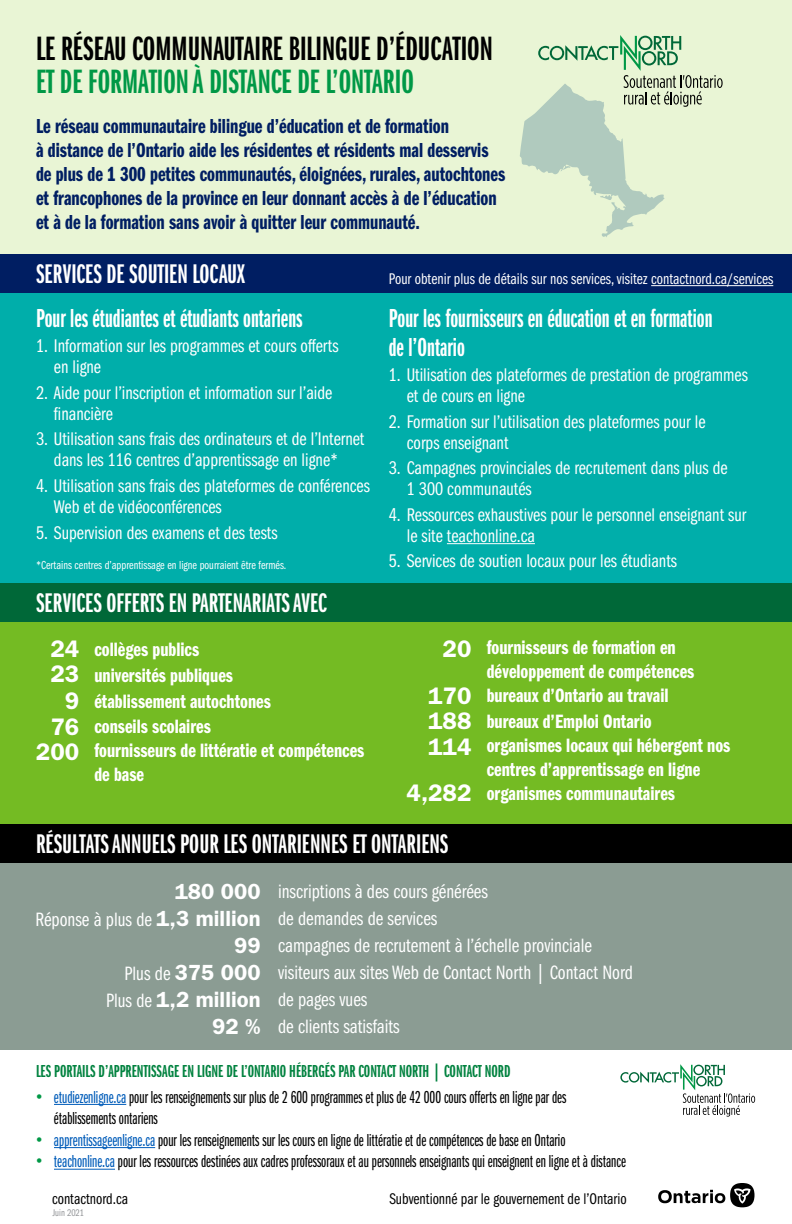
<style>
.page{position:relative;width:792px;height:1224px;background:#fff}
.page>*{position:absolute;margin:0;border:0;box-sizing:border-box;transform-origin:0 0}
.t1{font:35px "Franklin Gothic LT Pro Dm X Cm";color:#000}
.t2{font:35px "Franklin Gothic LT Pro Dm X Cm";color:#009846}
.t3{font:28px "Franklin Gothic LT Pro Dm X Cm";color:#fff}
.t4{font:27px/29px "Franklin Gothic LT Pro Dm X Cm";color:#fff}
.t5{font:21px/24px "ITC Franklin Gothic Std Dm Cp";color:#001e62;scale:.96 1}
.t6{font:20px "Franklin Gothic LT Pro Dm Cm";color:#fff}
.t7{font:20px "Franklin Gothic LT Pro Bk Cm";color:#fff}
.t8{font:19px/21px "Franklin Gothic LT Pro Bk Cm";color:#fff}
.t9{font:18px/21.6px "Franklin Gothic LT Pro Bk X Cm";color:#000}
.t10{font:18px "Franklin Gothic LT Pro Dm X Cm";color:#00823f}
.t11{font:16px "Franklin Gothic LT Pro Bk Cm";color:#fff}
.t12{font:16px "ITC Franklin Gothic Std Bk Cp";color:#000}
.t13{font:12px "Franklin Gothic LT Pro Bk Cm";color:#fff}
.t14{font:10px "ITC Franklin Gothic Std Bk Cp";color:#939598}
.s1{font-family:"ITC Franklin Gothic Std";font-weight:600;font-size:24px}
.s2{font-family:"ITC Franklin Gothic Std";font-weight:600;font-size:22px}
.s3{font-family:"Arial";color:#009846}
.s4{color:#005cb9}
</style>
<div class="page">
<div style="left:0;top:0;width:792px;height:259px;background:#e9f5d5"></div>
<div style="left:0;top:616px;width:792px;height:218px;background:#74bb23"></div>
<div style="left:0;top:265px;width:792px;height:338px;background:#00aeaa"></div>
<svg style="left:658px;top:1183px;width:97px;height:24px"></svg>
<svg style="left:520px;top:35px;width:203px;height:202px"></svg>
<hr style="left:54px;top:1104px;width:72px;height:1px;background:#005cb9">
<hr style="left:54px;top:1147px;width:101px;height:1px;background:#005cb9">
<hr style="left:54px;top:1169px;width:61px;height:1px;background:#005cb9">
<div style="left:0;top:583px;width:792px;height:39px;background:#006838"></div>
<div style="left:0;top:840px;width:792px;height:210px;background:#8b9c93"></div>
<div style="left:0;top:824px;width:792px;height:39px;background:#000"></div>
<hr style="left:447px;top:543px;width:88px;height:1px;background:#fff">
<div style="left:0;top:254px;width:792px;height:39px;background:#001e62"></div>
<hr style="left:651px;top:285px;width:122px;height:1px;background:#fff">
<svg style="left:620px;top:1064px;width:135px;height:53px"></svg>
<h1 class="t1" style="left:36px;top:30px;width:458px">LE RÉSEAU COMMUNAUTAIRE BILINGUE D’ÉDUCATION</h1>
<h1 class="t2" style="left:36px;top:63px;width:379px">ET DE FORMATION À DISTANCE DE L’ONTARIO</h1>
<p class="t5" style="left:36px;top:115px;width:490px">Le réseau communautaire bilingue d’éducation et de formation<br>à distance de l’Ontario aide les résidentes et résidents mal desservis de plus de 1 300 petites communautés, éloignées, rurales, autochtones et francophones de la province en leur donnant accès à de l’éducation et à de la formation sans avoir à quitter leur communauté.</p>
<h2 class="t3" style="left:36px;top:259px;width:210px">SERVICES DE SOUTIEN LOCAUX</h2>
<p class="t11" style="left:389px;top:270px;width:386px">Pour obtenir plus de détails sur nos services, visitez contactnord.ca/services</p>
<h3 class="t4" style="left:36px;top:304px;width:268px">Pour les étudiantes et étudiants ontariens</h3>
<p class="t8" style="left:54px;top:336px;width:286px;text-indent:-18px">1. Information sur les programmes et cours offerts en ligne</p>
<p class="t8" style="left:54px;top:382px;width:280px;text-indent:-18px">2. Aide pour l’inscription et information sur l’aide financière</p>
<p class="t8" style="left:36px;top:429px;width:330px;text-align:center">3. Utilisation sans frais des ordinateurs et de l’Internet dans les 116 centres d’apprentissage en ligne*</p>
<p class="t8" style="left:54px;top:475px;width:317px;text-indent:-18px">4. Utilisation sans frais des plateformes de conférences<br>Web et de vidéoconférences</p>
<p class="t8" style="left:36px;top:523px;width:243px">5. Supervision des examens et des tests</p>
<p class="t13" style="left:36px;top:559px;width:252px">*Certains centres d’apprentissage en ligne pourraient être fermés.</p>
<h2 class="t3" style="left:36px;top:588px;width:292px">SERVICES OFFERTS EN PARTENARIATS AVEC</h2>
<p class="t6" style="left:50px;top:638px;width:150px"><span class="s1">24</span> collèges publics</p>
<p class="t6" style="left:50px;top:664px;width:184px"><span class="s1">23</span> universités publiques</p>
<p class="t6" style="left:65px;top:690px;width:208px"><span class="s1">9</span> établissement autochtones</p>
<p class="t6" style="left:50px;top:716px;width:162px"><span class="s1">76</span> conseils scolaires</p>
<p class="t6" style="left:36px;top:740px;width:330px"><span class="s1">200</span> fournisseurs de littératie et compétences</p>
<p class="t6" style="left:94px;top:764px;width:51px">de base</p>
<h3 class="t4" style="left:389px;top:304px;width:325px">Pour les fournisseurs en éducation et en formation de l’Ontario</h3>
<p class="t8" style="left:407px;top:365px;width:343px;text-indent:-18px">1. Utilisation des plateformes de prestation de programmes et de cours en ligne</p>
<p class="t8" style="left:407px;top:411px;width:300px;text-indent:-18px">2. Formation sur l’utilisation des plateformes pour le corps enseignant</p>
<p class="t8" style="left:407px;top:458px;width:322px;text-indent:-18px">3. Campagnes provinciales de recrutement dans plus de<br>1 300 communautés</p>
<p class="t8" style="left:407px;top:504px;width:341px;text-indent:-18px">4. Ressources exhaustives pour le personnel enseignant sur le site teachonline.ca</p>
<p class="t8" style="left:389px;top:551px;width:290px">5. Services de soutien locaux pour les étudiants</p>
<p class="t6" style="left:443px;top:637px;width:235px"><span class="s1">20</span> fournisseurs de formation en</p>
<p class="t6" style="left:487px;top:661px;width:209px">développement de compétences</p>
<p class="t6" style="left:428px;top:685px;width:242px"><span class="s1">170</span> bureaux d’Ontario au travail</p>
<p class="t6" style="left:428px;top:710px;width:225px"><span class="s1">188</span> bureaux d’Emploi Ontario</p>
<p class="t6" style="left:428px;top:734px;width:304px"><span class="s1">114</span> organismes locaux qui hébergent nos</p>
<p class="t6" style="left:487px;top:758px;width:215px">centres d’apprentissage en ligne</p>
<p class="t6" style="left:407px;top:782px;width:270px"><span class="s1">4,282</span> organismes communautaires</p>
<h2 class="t3" style="left:36px;top:829px;width:414px">RÉSULTATS ANNUELS POUR LES ONTARIENNES ET ONTARIENS</h2>
<p class="t7" style="left:175px;top:881px;width:315px"><span class="s2">180 000</span> inscriptions à des cours générées</p>
<p class="t7" style="left:36px;top:908px;width:403px">Réponse à plus de <span class="s2">1,3 million</span> de demandes de services</p>
<p class="t7" style="left:234px;top:935px;width:359px"><span class="s2">99</span> campagnes de recrutement à l’échelle provinciale</p>
<p class="t7" style="left:125px;top:962px;width:510px">Plus de <span class="s2">375 000</span> visiteurs aux sites Web de Contact North | Contact Nord</p>
<p class="t7" style="left:106px;top:989px;width:263px">Plus de <span class="s2">1,2 million</span> de pages vues</p>
<p class="t7" style="left:212px;top:1016px;width:189px"><span class="s2">92 %</span> de clients satisfaits</p>
<p class="t10" style="left:36px;top:1061px;width:476px">LES PORTAILS D’APPRENTISSAGE EN LIGNE DE L’ONTARIO HÉBERGÉS PAR CONTACT NORTH | CONTACT NORD</p>
<p class="t9" style="left:54px;top:1086px;width:514px;text-indent:-18px"><span class="s3">•</span> <span class="s4">etudiezenligne.ca</span> pour les renseignements sur plus de 2 600 programmes et plus de 42 000 cours offerts en ligne par des établissements ontariens</p>
<p class="t9" style="left:36px;top:1130px;width:531px"><span class="s3">•</span> <span class="s4">apprentissageenligne.ca</span> pour les renseignements sur les cours en ligne de littératie et de compétences de base en Ontario</p>
<p class="t9" style="left:36px;top:1151px;width:591px"><span class="s3">•</span> <span class="s4">teachonline.ca</span> pour les ressources destinées aux cadres professoraux et au personnels enseignants qui enseignent en ligne et à distance</p>
<p class="t12" style="left:52px;top:1190px;width:78px">contactnord.ca</p>
<p class="t12" style="left:389px;top:1190px;width:239px">Subventionné par le gouvernement de l’Ontario</p>
<p class="t14" style="left:53px;top:1208px;width:33px">Juin 2021</p>
</div>
